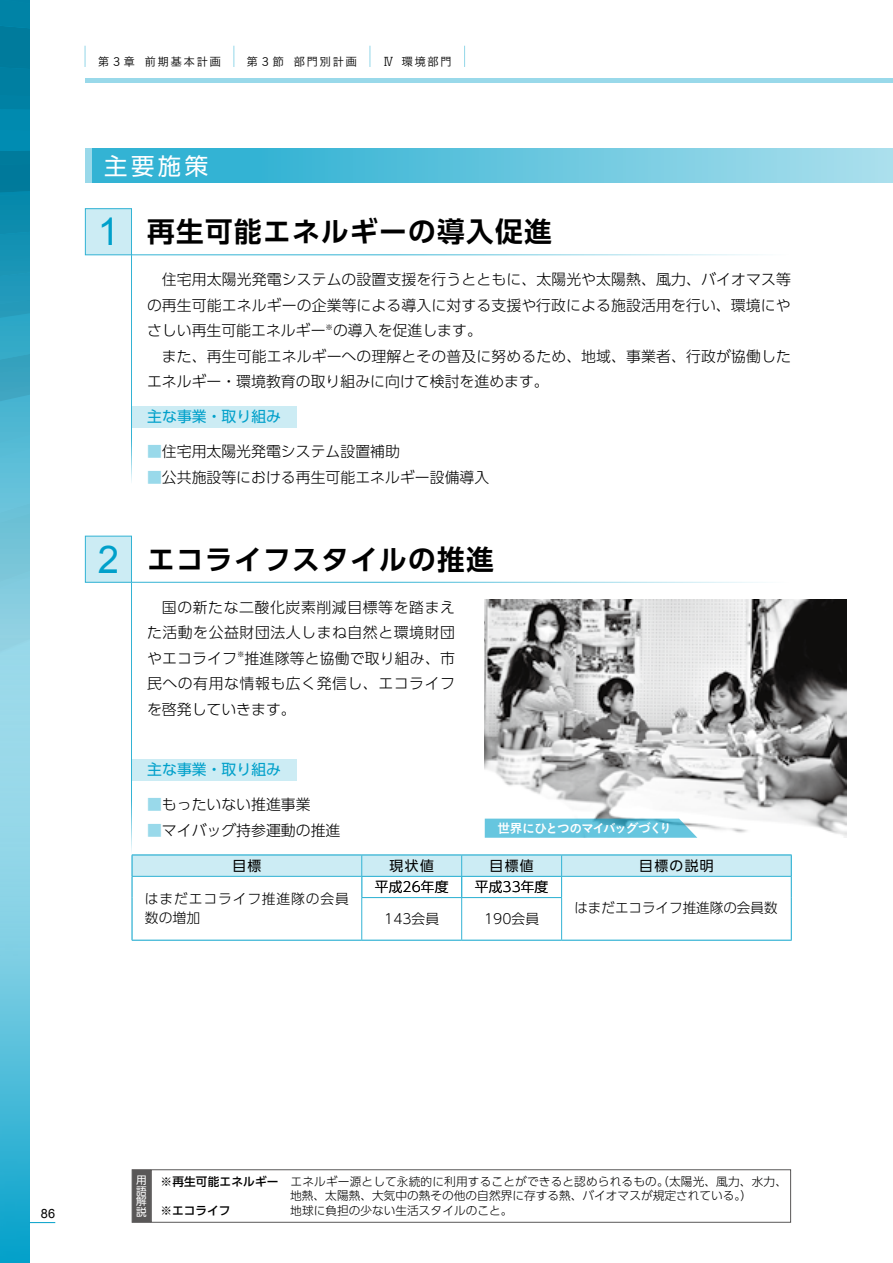
<style>
.page{position:relative;width:893px;height:1263px;background:#fff}
.page>*{position:absolute;margin:0;border:0;box-sizing:border-box;transform-origin:0 0}
.t1{font:38.25px "Arial";color:#00a0ca}
.t2{font:700 27.6px "UD Shin Go Pro De";letter-spacing:.05em;color:#000}
.t3{font:23.4px "UD Shin Go Pro";color:#fff}
.t4{font:300 14.85px "UD Shin Go Pro";letter-spacing:.005em;color:#000}
.t5{font:300 14.85px/25.5px "UD Shin Go Pro";letter-spacing:.035em;color:#000;text-align:right}
.t6{font:14.85px "UD Shin Go Pro";color:#00a0ca}
.t7{font:300 13.8px "UD Shin Go Pro";color:#000}
.t8{font:300 13.8px/18.1px "UD Shin Go Pro";letter-spacing:.06em;color:#000}
.t9{font:13.8px "UD Shin Go Pro";letter-spacing:.1em;color:#000}
.t10{font:12.75px "Koburina Go Std W6";letter-spacing:-.09em;color:#fff}
.t11{font:12.75px "Arial";color:#000}
.t12{font:300 11.7px "UD Shin Go Pro";color:#000}
.t13{font:11.7px "Koburina Go Std W3";letter-spacing:.11em;color:#000}
.t14{font:10.65px/10.6px "UD Shin Go Pro";color:#fff;text-align:justify}
.t15{font:300 7.5px "UD Shin Go Pro";color:#000}
.s1{color:#99d9ea}
.s2{font-weight:500}
</style>
<div class="page">
<svg style="left:0;top:0;width:30px;height:631px"></svg>
<svg style="left:0;top:638px;width:30px;height:483px"></svg>
<hr style="left:85px;top:79px;width:808px;height:4px;background:#99d9ea">
<svg style="left:0;top:1121px;width:55px;height:142px"></svg>
<svg style="left:85px;top:46px;width:1px;height:21px"></svg>
<svg style="left:233px;top:46px;width:1px;height:21px"></svg>
<svg style="left:369px;top:46px;width:1px;height:21px"></svg>
<svg style="left:464px;top:46px;width:1px;height:21px"></svg>
<div style="left:132px;top:406px;width:165px;height:21px;background:#ccecf4"></div>
<hr style="left:131px;top:255px;width:1px;height:230px;background:#33b3d4">
<hr style="left:131px;top:254px;width:660px;height:1px;background:#33b3d4">
<svg style="left:91px;top:149px;width:802px;height:34px"></svg>
<div style="left:85px;top:149px;width:6px;height:34px;background:#99d9ea"></div>
<div style="left:132px;top:759px;width:165px;height:21px;background:#ccecf4"></div>
<hr style="left:131px;top:583px;width:1px;height:272px;background:#33b3d4">
<hr style="left:131px;top:582px;width:660px;height:1px;background:#33b3d4">
<div style="left:151px;top:1169px;width:640px;height:53px;border:1px solid #595757"></div>
<div style="left:132px;top:1169px;width:19px;height:53px;background:#595757"></div>
<hr style="left:132px;top:940px;width:230px;height:1px;background:#33b3d4">
<hr style="left:362px;top:940px;width:100px;height:1px;background:#33b3d4">
<hr style="left:462px;top:940px;width:100px;height:1px;background:#33b3d4">
<hr style="left:562px;top:940px;width:230px;height:1px;background:#33b3d4">
<svg style="left:132px;top:855px;width:660px;height:85px"></svg>
<hr style="left:791px;top:897px;width:1px;height:43px;background:#33b3d4">
<hr style="left:361px;top:898px;width:1px;height:42px;background:#33b3d4">
<hr style="left:361px;top:897px;width:101px;height:1px;background:#33b3d4">
<hr style="left:461px;top:898px;width:1px;height:42px;background:#33b3d4">
<hr style="left:462px;top:897px;width:100px;height:1px;background:#33b3d4">
<hr style="left:561px;top:898px;width:1px;height:42px;background:#33b3d4">
<div style="left:85px;top:209px;width:46px;height:46px;background:#ccecf4"></div>
<div style="left:85px;top:208px;width:47px;height:47px;border:1px solid #33b3d4"></div>
<div style="left:85px;top:536px;width:46px;height:46px;background:#ccecf4"></div>
<div style="left:85px;top:536px;width:47px;height:47px;border:1px solid #33b3d4"></div>
<img style="left:485px;top:600px;width:361px;height:238px">
<svg style="left:485px;top:819px;width:212px;height:19px"></svg>
<p class="t13" style="left:98px;top:52px;width:39px">第３章</p>
<p class="t13" style="left:145px;top:52px;width:78px">前期基本計画</p>
<p class="t13" style="left:247px;top:52px;width:39px">第３節</p>
<p class="t13" style="left:293px;top:52px;width:65px">部門別計画</p>
<p class="t12" style="left:383px;top:52px;width:13px">Ⅳ</p>
<p class="t13" style="left:401px;top:52px;width:52px">環境部門</p>
<h3 class="t3" style="left:104px;top:147px;width:106px">主要施策</h3>
<h1 class="t1" style="left:98px;top:207px;width:23px">1</h1>
<h1 class="t1" style="left:98px;top:534px;width:23px">2</h1>
<h2 class="t2" style="left:147px;top:209px;width:406px">再生可能エネルギーの導入促進</h2>
<p class="t4" style="left:162px;top:268px;width:630px">住宅用太陽光発電システムの設置支援を行うとともに、太陽光や太陽熱、風力、バイオマス等</p>
<p class="t4" style="left:147px;top:293px;width:645px">の再生可能エネルギーの企業等による導入に対する支援や行政による施設活用を行い、環境にや</p>
<p class="t4" style="left:333px;top:319px;width:150px">の導入を促進します。</p>
<p class="t4" style="left:147px;top:319px;width:180px">さしい再生可能エネルギー</p>
<p class="t4" style="left:162px;top:344px;width:630px">また、再生可能エネルギーへの理解とその普及に努めるため、地域、事業者、行政が協働した</p>
<p class="t4" style="left:147px;top:370px;width:403px">エネルギー・環境教育の取り組みに向けて検討を進めます。</p>
<p class="t15" style="left:326px;top:321px;width:9px">※</p>
<p class="t6" style="left:147px;top:405px;width:135px">主な事業・取り組み</p>
<p class="t4" style="left:147px;top:440px;width:254px"><span class="s1">■</span>住宅用太陽光発電システム設置補助</p>
<p class="t4" style="left:147px;top:465px;width:344px"><span class="s1">■</span>公共施設等における再生可能エネルギー設備導入</p>
<h2 class="t2" style="left:147px;top:537px;width:348px">エコライフスタイルの推進</h2>
<p class="t5" style="left:147px;top:594px;width:309px">国の新たな二酸化炭素削減目標等を踏まえた活動を公益財団法人しまね自然と環境財団推進隊等と協働で取り組み、市</p>
<p class="t5" style="left:147px;top:645px;width:309px;text-align:left">やエコライフ<br>民への有用な情報も広く発信し、エコライフを啓発していきます。</p>
<p class="t15" style="left:237px;top:648px;width:9px">※</p>
<p class="t6" style="left:147px;top:758px;width:135px">主な事業・取り組み</p>
<p class="t4" style="left:147px;top:793px;width:165px"><span class="s1">■</span>もったいない推進事業</p>
<p class="t4" style="left:147px;top:818px;width:195px"><span class="s1">■</span>マイバッグ持参運動の推進</p>
<p class="t9" style="left:232px;top:854px;width:31px">目標</p>
<p class="t8" style="left:145px;top:890px;width:206px">はまだエコライフ推進隊の会員数の増加</p>
<p class="t9" style="left:390px;top:854px;width:46px">現状値</p>
<p class="t7" style="left:375px;top:876px;width:75px">平成26年度</p>
<p class="t7" style="left:384px;top:908px;width:56px">143会員</p>
<p class="t10" style="left:497px;top:818px;width:176px">世界にひとつのマイバッグづくり</p>
<p class="t9" style="left:490px;top:854px;width:46px">目標値</p>
<p class="t7" style="left:475px;top:876px;width:75px">平成33年度</p>
<p class="t7" style="left:484px;top:908px;width:56px">190会員</p>
<p class="t9" style="left:639px;top:854px;width:76px">目標の説明</p>
<p class="t7" style="left:574px;top:897px;width:205px">はまだエコライフ推進隊の会員数</p>
<p class="t11" style="left:41px;top:1205px;width:16px">86</p>
<p class="t14" style="left:136px;top:1174px;width:12px">用語解説</p>
<p class="t12" style="left:161px;top:1172px;width:628px"><span class="s2">※再生可能エネルギー</span>　エネルギー源として永続的に利用することができると認められるもの。（太陽光、風力、水力、</p>
<p class="t12" style="left:290px;top:1186px;width:463px">地熱、太陽熱、大気中の熱その他の自然界に存する熱、バイオマスが規定されている (。</p>
<p class="t12" style="left:161px;top:1201px;width:353px"><span class="s2">※エコライフ</span>　　　　　地球に負担の少ない生活スタイルのこと。</p>
</div>
